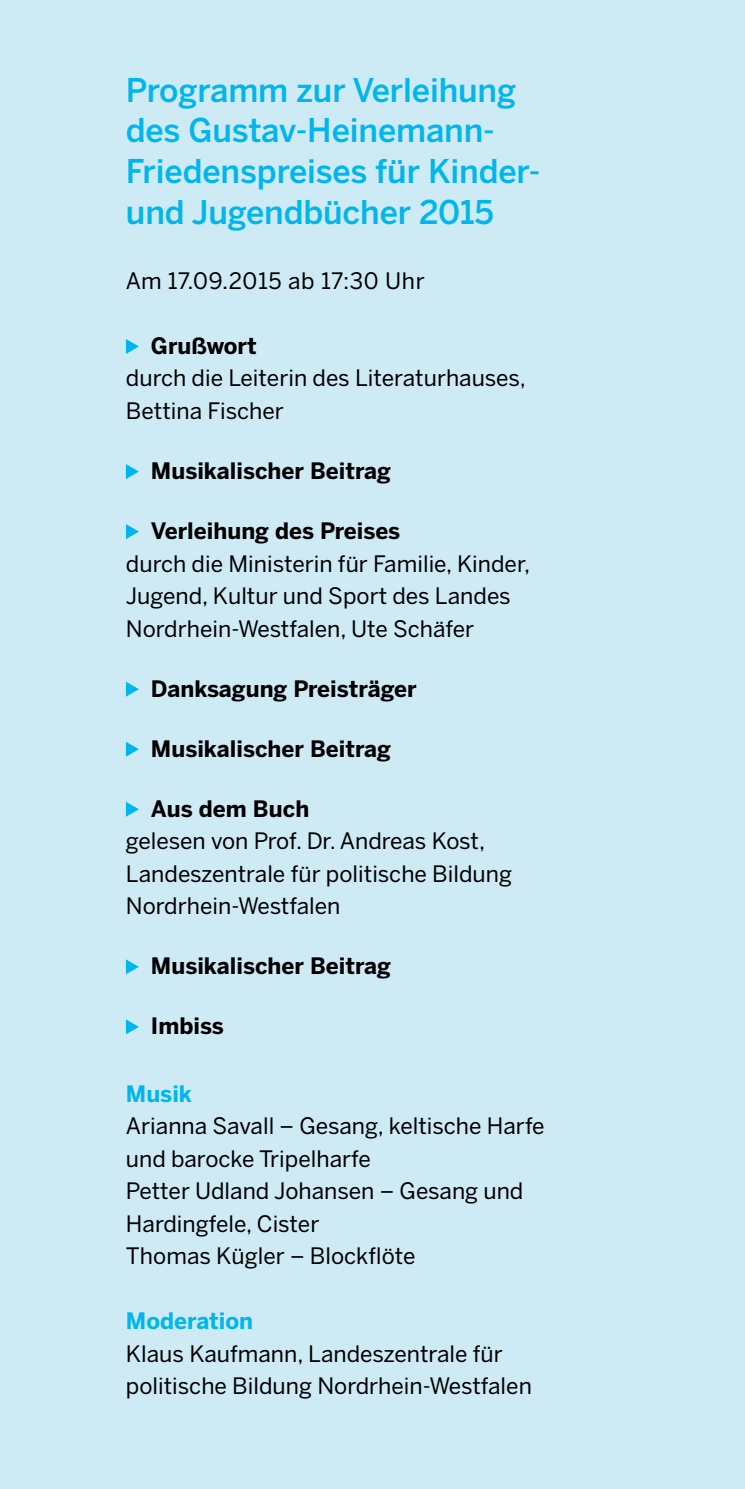
<style>
.page{position:relative;width:745px;height:1489px;background:#fff}
.page>*{position:absolute;margin:0;border:0;box-sizing:border-box;transform-origin:0 0}
.t1{font:500 32.5px/40.8px "Benton Sans";letter-spacing:-.005em;color:#00b6ed}
.t2{font:22.5px/32.5px "Benton Sans";color:#000}
.t3{font:700 22.5px "Benton Sans";color:#000}
.t4{font:22.5px "Benton Sans";letter-spacing:.025em;color:#000}
.t5{font:700 22.5px "Benton Sans";color:#00b6ed}
</style>
<div class="page">
<div style="left:0;top:0;width:744px;height:1488px;background:#ceeaf5"></div>
<svg style="left:126px;top:339px;width:13px;height:15px"></svg>
<svg style="left:126px;top:464px;width:13px;height:15px"></svg>
<svg style="left:126px;top:524px;width:13px;height:15px"></svg>
<svg style="left:126px;top:681px;width:13px;height:15px"></svg>
<svg style="left:126px;top:742px;width:13px;height:14px"></svg>
<svg style="left:126px;top:802px;width:13px;height:14px"></svg>
<svg style="left:126px;top:959px;width:13px;height:15px"></svg>
<svg style="left:126px;top:1019px;width:13px;height:15px"></svg>
<h1 class="t1" style="left:126px;top:70px;width:416px">Programm zur Verleihung des Gustav-Heinemann-<br>Friedenspreises für Kinder&shy;und Jugendbücher 2015</h1>
<p class="t4" style="left:126px;top:268px;width:300px">Am 17.09.2015 ab 17:30 Uhr</p>
<p class="t3" style="left:151px;top:333px;width:107px">Grußwort</p>
<p class="t2" style="left:126px;top:362px;width:401px">durch die Leiterin des Literaturhauses,<br>Bettina Fischer</p>
<p class="t3" style="left:151px;top:458px;width:241px">Musikalischer Beitrag</p>
<p class="t3" style="left:151px;top:518px;width:250px">Verleihung des Preises</p>
<p class="t2" style="left:126px;top:547px;width:405px">durch die Ministerin für Familie, Kinder,<br>Jugend, Kultur und Sport des Landes<br>Nordrhein-Westfalen, Ute Schäfer</p>
<p class="t3" style="left:151px;top:675px;width:267px">Danksagung Preisträger</p>
<p class="t3" style="left:151px;top:735px;width:241px">Musikalischer Beitrag</p>
<p class="t3" style="left:151px;top:795px;width:160px">Aus dem Buch</p>
<p class="t2" style="left:126px;top:825px;width:387px">gelesen von Prof. Dr. Andreas Kost,<br>Landeszentrale für politische Bildung<br>Nordrhein-Westfalen</p>
<p class="t3" style="left:151px;top:953px;width:241px">Musikalischer Beitrag</p>
<p class="t3" style="left:151px;top:1013px;width:74px">Imbiss</p>
<p class="t5" style="left:126px;top:1080px;width:68px">Musik</p>
<p class="t2" style="left:126px;top:1110px;width:420px">Arianna Savall – Gesang, keltische Harfe und barocke Tripelharfe<br>Petter Udland Johansen – Gesang und<br>Hardingfele, Cister<br>Thomas Kügler – Blockflöte</p>
<p class="t5" style="left:126px;top:1308px;width:129px">Moderation</p>
<p class="t2" style="left:126px;top:1337px;width:407px">Klaus Kaufmann, Landeszentrale für politische Bildung Nordrhein-Westfalen</p>
</div>
